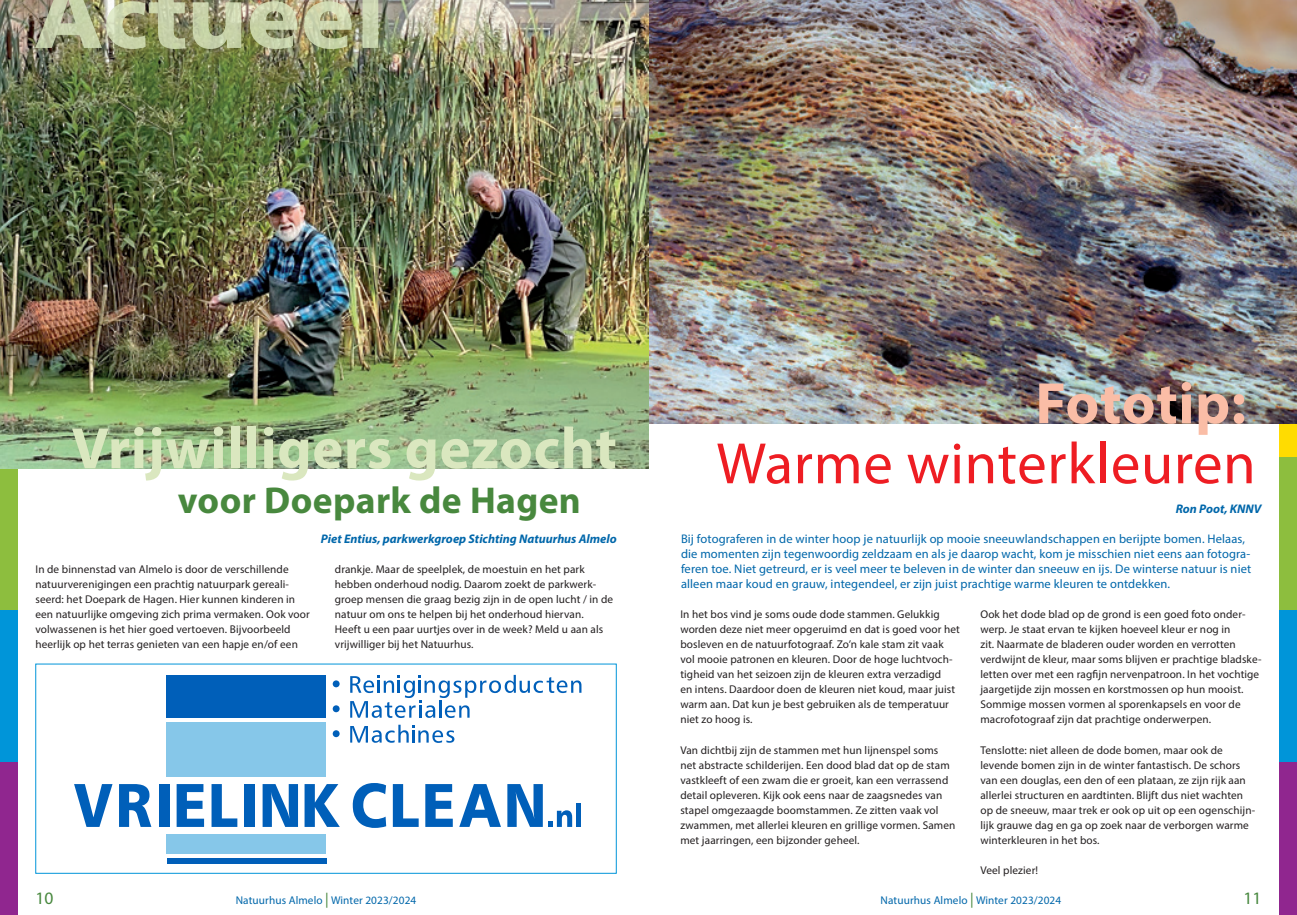
<style>
.page{position:relative;width:1297px;height:915px;background:#fff}
.page>*{position:absolute;margin:0;border:0;box-sizing:border-box;transform-origin:0 0}
.titel_groot_groen_Myriad_Pro_50_48{font:700 58.75px "Myriad Pro";letter-spacing:.01em;color:#dae7bf}
.titel_groot_groen_Regular{font:58.75px "Myriad Pro";letter-spacing:.01em;color:#ee1d23}
.titel_groot_groen_Myriad_Pro_50_48-2{font:700 58.75px "Myriad Pro";letter-spacing:.01em;color:#fabda6}
.titel_klein_groen_Myriad_Pro{font:700 37.5px "Myriad Pro";letter-spacing:.01em;color:#48883e}
.t1{font:17.5px "Myriad Pro";color:#48883e}
.intro_10_12_Myriad_Pro{font:12.5px/15px "Myriad Pro";letter-spacing:.01em;color:#0067aa}
.auteur_Myriad_Pro{font:italic 700 12.5px "Myriad Pro";color:#0067aa}
.t2{font:11.25px/15px "Myriad Pro";letter-spacing:.01em;color:#231f20}
.t3{font:11.25px "Myriad Pro";letter-spacing:.01em;color:#0067aa}
.s1{font-size:15px;color:#48883e}
</style>
<div class="page">
<div style="left:1279px;top:305px;width:18px;height:152px;background:#ffdc01"></div>
<div style="left:1279px;top:457px;width:18px;height:152px;background:#8dbe3e"></div>
<div style="left:1279px;top:609px;width:18px;height:153px;background:#0095d9"></div>
<div style="left:1279px;top:762px;width:18px;height:152px;background:#90268f"></div>
<div style="left:0;top:457px;width:18px;height:152px;background:#8dbe3e"></div>
<div style="left:0;top:609px;width:18px;height:153px;background:#0095d9"></div>
<div style="left:0;top:762px;width:18px;height:152px;background:#90268f"></div>
<img style="left:648px;top:0;width:649px;height:423px">
<img style="left:0;top:0;width:648px;height:468px">
<div style="left:167px;top:858px;width:159px;height:5px;background:#005fb9"></div>
<div style="left:167px;top:833px;width:159px;height:20px;background:#86c7e9"></div>
<div style="left:167px;top:721px;width:159px;height:55px;background:#86c7e9"></div>
<svg style="left:333px;top:680px;width:7px;height:7px"></svg>
<svg style="left:350px;top:674px;width:231px;height:43px"></svg>
<svg style="left:333px;top:705px;width:7px;height:7px"></svg>
<svg style="left:350px;top:724px;width:104px;height:18px"></svg>
<svg style="left:333px;top:730px;width:7px;height:7px"></svg>
<div style="left:576px;top:803px;width:5px;height:23px;background:#005fb9"></div>
<svg style="left:507px;top:784px;width:65px;height:42px"></svg>
<svg style="left:459px;top:784px;width:42px;height:42px"></svg>
<svg style="left:425px;top:784px;width:28px;height:42px"></svg>
<svg style="left:393px;top:784px;width:26px;height:42px"></svg>
<svg style="left:353px;top:783px;width:33px;height:44px"></svg>
<svg style="left:305px;top:784px;width:34px;height:42px"></svg>
<svg style="left:263px;top:784px;width:35px;height:42px"></svg>
<div style="left:245px;top:783px;width:10px;height:43px;background:#005fb9"></div>
<svg style="left:212px;top:784px;width:25px;height:42px"></svg>
<svg style="left:177px;top:784px;width:27px;height:42px"></svg>
<div style="left:159px;top:783px;width:10px;height:43px;background:#005fb9"></div>
<svg style="left:119px;top:784px;width:32px;height:42px"></svg>
<svg style="left:74px;top:784px;width:39px;height:42px"></svg>
<div style="left:167px;top:675px;width:159px;height:42px;background:#005fb9"></div>
<img style="left:35px;top:0;width:343px;height:49px">
<p class="titel_groot_groen_Myriad_Pro_50_48" style="left:72px;top:410px;width:547px">Vrijwilligers gezocht</p>
<p class="titel_klein_groen_Myriad_Pro" style="left:178px;top:476px;width:405px">voor Doepark de Hagen</p>
<p class="auteur_Myriad_Pro" style="left:321px;top:530px;width:297px">Piet Entius, parkwerkgroep Stichting Natuurhus Almelo</p>
<p class="t2" style="left:35px;top:561px;width:276px">In de binnenstad van Almelo is door de verschillende natuurverenigingen een prachtig natuurpark gereali&shy;seerd: het Doepark de Hagen. Hier kunnen kinderen in een natuurlijke omgeving zich prima vermaken. Ook voor volwassenen is het hier goed vertoeven. Bijvoorbeeld heerlijk op het terras genieten van een hapje en/of een</p>
<p class="t2" style="left:335px;top:561px;width:280px">drankje. Maar de speelplek, de moestuin en het park hebben onderhoud nodig. Daarom zoekt de parkwerk&shy;groep mensen die graag bezig zijn in de open lucht / in de natuur om ons te helpen bij het onderhoud hiervan.</p>
<p class="t2" style="left:335px;top:621px;width:270px">Heeft u een paar uurtjes over in de week? Meld u aan als vrijwilliger bij het Natuurhus.</p>
<p class="titel_groot_groen_Myriad_Pro_50_48-2" style="left:1035px;top:365px;width:212px">Fototip:</p>
<p class="titel_groot_groen_Regular" style="left:716px;top:427px;width:541px">Warme winterkleuren</p>
<p class="auteur_Myriad_Pro" style="left:1176px;top:500px;width:87px">Ron Poot, KNNV</p>
<p class="intro_10_12_Myriad_Pro" style="left:681px;top:531px;width:572px">Bij fotograferen in de winter hoop je natuurlijk op mooie sneeuwlandschappen en berijpte bomen. Helaas, die momenten zijn tegenwoordig zeldzaam en als je daarop wacht, kom je misschien niet eens aan fotogra&shy;feren toe. Niet getreurd, er is veel meer te beleven in de winter dan sneeuw en ijs. De winterse natuur is niet alleen maar koud en grauw, integendeel, er zijn juist prachtige warme kleuren te ontdekken.</p>
<p class="t2" style="left:680px;top:606px;width:281px">In het bos vind je soms oude dode stammen. Gelukkig worden deze niet meer opgeruimd en dat is goed voor het bosleven en de natuurfotograaf. Zo’n kale stam zit vaak vol mooie patronen en kleuren. Door de hoge luchtvoch&shy;tigheid van het seizoen zijn de kleuren extra verzadigd<br>en intens. Daardoor doen de kleuren niet koud, maar juist warm aan. Dat kun je best gebruiken als de temperatuur niet zo hoog is.</p>
<p class="t2" style="left:680px;top:741px;width:277px">Van dichtbij zijn de stammen met hun lijnenspel soms net abstracte schilderijen. Een dood blad dat op de stam vastkleeft of een zwam die er groeit, kan een verrassend detail opleveren. Kijk ook eens naar de zaagsnedes van stapel omgezaagde boomstammen. Ze zitten vaak vol zwammen, met allerlei kleuren en grillige vormen. Samen met jaarringen, een bijzonder geheel.</p>
<p class="t2" style="left:980px;top:606px;width:283px">Ook het dode blad op de grond is een goed foto onder&shy;werp. Je staat ervan te kijken hoeveel kleur er nog in<br>zit. Naarmate de bladeren ouder worden en verrotten verdwijnt de kleur, maar soms blijven er prachtige bladske&shy;letten over met een ragfijn nervenpatroon. In het vochtige jaargetijde zijn mossen en korstmossen op hun mooist.<br>Sommige mossen vormen al sporenkapsels en voor de macrofotograaf zijn dat prachtige onderwerpen.</p>
<p class="t2" style="left:980px;top:741px;width:276px">Tenslotte: niet alleen de dode bomen, maar ook de levende bomen zijn in de winter fantastisch. De schors van een douglas, een den of een plataan, ze zijn rijk aan allerlei structuren en aardtinten. Blijft dus niet wachten op de sneeuw, maar trek er ook op uit op een ogenschijn&shy;lijk grauwe dag en ga op zoek naar de verborgen warme winterkleuren in het bos.</p>
<p class="t2" style="left:980px;top:861px;width:59px">Veel plezier!</p>
<h3 class="t1" style="left:35px;top:886px;width:19px">10</h3>
<p class="t3" style="left:236px;top:892px;width:182px">Natuurhus Almelo <span class="s1">|</span> Winter 2023/2024</p>
<p class="t3" style="left:881px;top:892px;width:182px">Natuurhus Almelo <span class="s1">|</span> Winter 2023/2024</p>
<h3 class="t1" style="left:1243px;top:886px;width:19px">11</h3>
</div>
